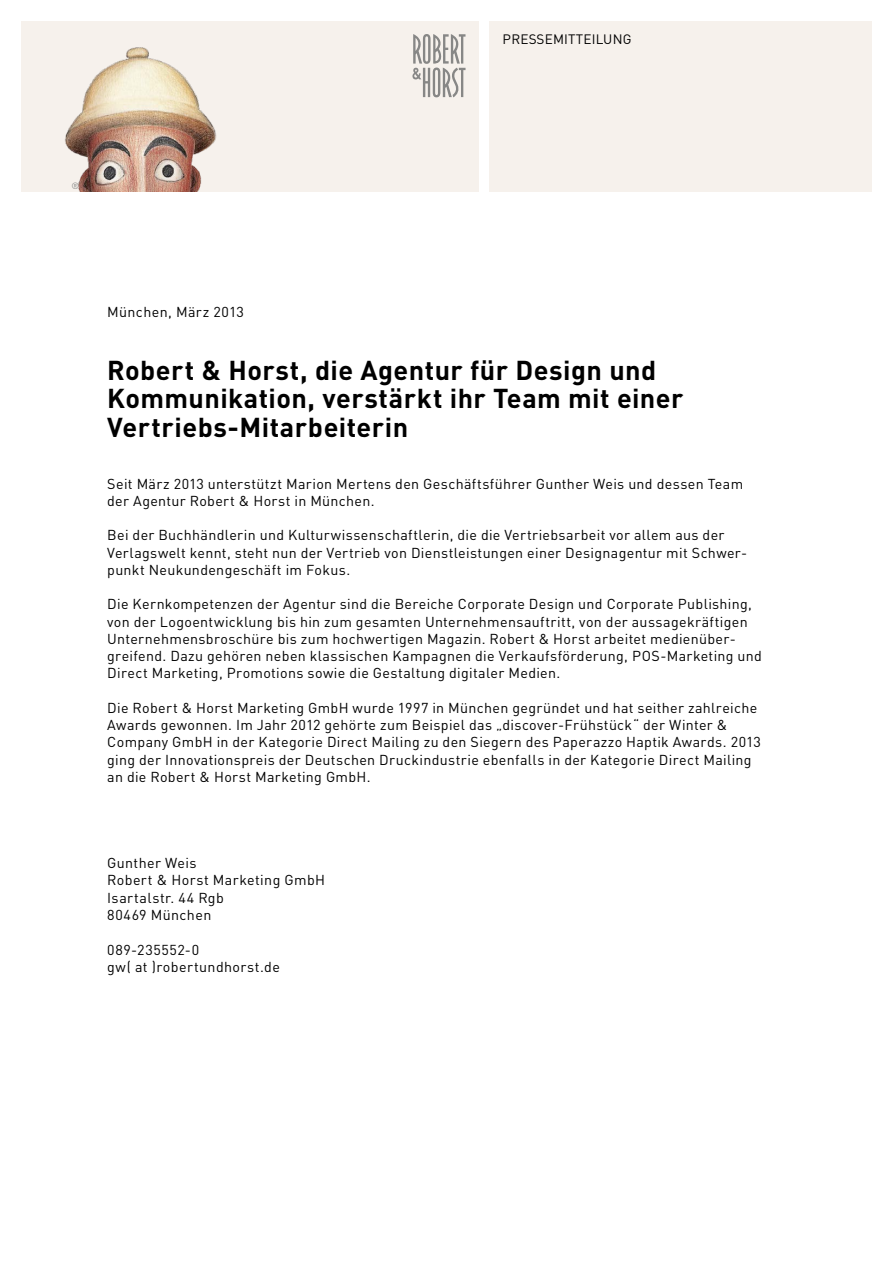
<style>
.page{position:relative;width:893px;height:1263px;background:#fff}
.page>*{position:absolute;margin:0;border:0;box-sizing:border-box;transform-origin:0 0}
.t1{font:700 27px/28.5px "DIN";letter-spacing:.015em;color:#000}
.t2{font:14.25px/17.2px "DIN";letter-spacing:.025em;color:#000}
.t3{font:14.25px "DIN";letter-spacing:.045em;color:#000}
.t4{font:13.5px "DIN";letter-spacing:.015em;color:#000}
.t5{font:9px "DIN";color:#878786}
</style>
<div class="page">
<div style="left:21px;top:21px;width:457px;height:170px;background:#f6f1ec"></div>
<div style="left:489px;top:21px;width:383px;height:170px;background:#f6f1ec"></div>
<svg style="left:412px;top:34px;width:53px;height:63px"></svg>
<img style="left:65px;top:47px;width:152px;height:144px">
<p class="t4" style="left:503px;top:32px;width:130px">PRESSEMITTEILUNG</p>
<p class="t5" style="left:71px;top:181px;width:9px">®</p>
<p class="t2" style="left:107px;top:303px;width:138px">München, März 2013</p>
<p class="t1" style="left:107px;top:355px;width:578px">Robert &amp; Horst, die Agentur für Design und<br>Kommunikation, verstärkt ihr Team mit einer<br>Vertriebs-Mitarbeiterin</p>
<p class="t2" style="left:107px;top:475px;width:637px">Seit März 2013 unterstützt Marion Mertens den Geschäftsführer Gunther Weis und dessen Team der Agentur Robert &amp; Horst in München.</p>
<p class="t2" style="left:107px;top:527px;width:642px">Bei der Buchhändlerin und Kulturwissenschaftlerin, die die Vertriebsarbeit vor allem aus der<br>Verlagswelt kennt, steht nun der Vertrieb von Dienstleistungen einer Designagentur mit Schwer&shy;punkt Neukundengeschäft im Fokus.</p>
<p class="t2" style="left:107px;top:596px;width:656px">Die Kernkompetenzen der Agentur sind die Bereiche Corporate Design und Corporate Publishing, von der Logoentwicklung bis hin zum gesamten Unternehmensauftritt, von der aussagekräftigen Unternehmensbroschüre bis zum hochwertigen Magazin. Robert &amp; Horst arbeitet medienüber&shy;greifend. Dazu gehören neben klassischen Kampagnen die Verkaufsförderung, POS-Marketing und Direct Marketing, Promotions sowie die Gestaltung digitaler Medien.</p>
<p class="t2" style="left:107px;top:699px;width:655px">Die Robert &amp; Horst Marketing GmbH wurde 1997 in München gegründet und hat seither zahlreiche Awards gewonnen. Im Jahr 2012 gehörte zum Beispiel das „discover-Frühstück“ der Winter &amp; Company GmbH in der Kategorie Direct Mailing zu den Siegern des Paperazzo Haptik Awards. 2013 ging der Innovationspreis der Deutschen Druckindustrie ebenfalls in der Kategorie Direct Mailing an die Robert &amp; Horst Marketing GmbH.</p>
<p class="t2" style="left:107px;top:855px;width:91px">Gunther Weis</p>
<p class="t2" style="left:107px;top:872px;width:219px">Robert &amp; Horst Marketing GmbH</p>
<p class="t2" style="left:107px;top:889px;width:118px">Isartalstr. 44 Rgb</p>
<p class="t2" style="left:107px;top:906px;width:106px">80469 München</p>
<p class="t3" style="left:107px;top:941px;width:93px">089-235552-0</p>
<p class="t2" style="left:107px;top:958px;width:174px">gw( at )robertundhorst.de</p>
</div>
